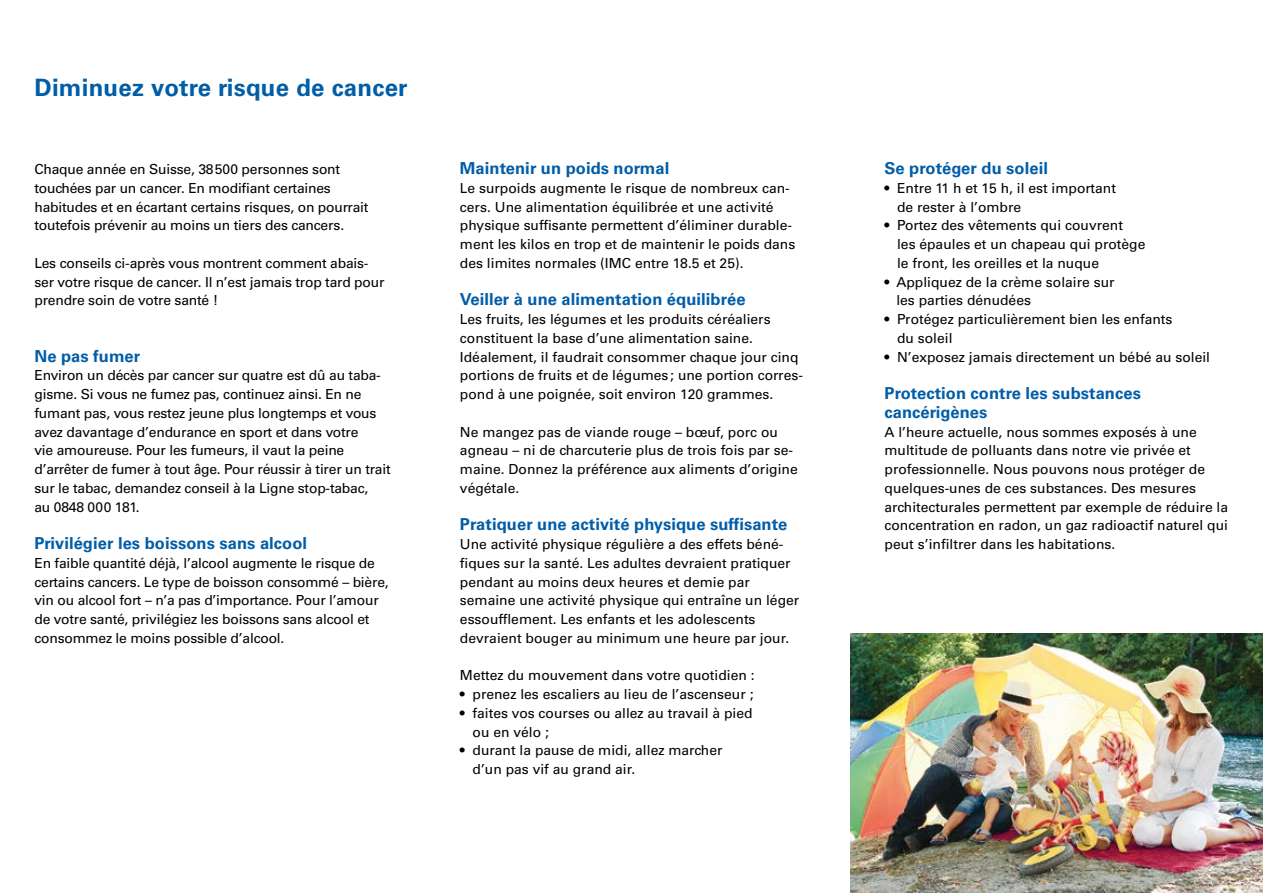
<style>
.page{position:relative;width:1263px;height:893px;background:#fff}
.page>*{position:absolute;margin:0;border:0;box-sizing:border-box;transform-origin:0 0}
.t1{font:700 24px "Univers";letter-spacing:.01em;color:#005da8}
.t2{font:700 16.5px/18.8px "Univers";letter-spacing:.005em;color:#005da8}
.t3{font:13.8px/18.8px "Univers";color:#000}
</style>
<div class="page">
<img style="left:850px;top:634px;width:413px;height:259px">
<h1 class="t1" style="left:34px;top:74px;width:375px">Diminuez votre risque de cancer</h1>
<p class="t3" style="left:34px;top:160px;width:336px">Chaque année en Suisse, 38500 personnes sont touchées par un cancer. En modifiant certaines habitudes et en écartant certains risques, on pourrait toutefois prévenir au moins un tiers des cancers.</p>
<p class="t3" style="left:34px;top:254px;width:352px">Les conseils ci-après vous montrent comment abais&shy;ser votre risque de cancer. Il n’est jamais trop tard pour prendre soin de votre santé !</p>
<p class="t2" style="left:34px;top:347px;width:107px">Ne pas fumer</p>
<p class="t3" style="left:34px;top:366px;width:358px">Environ un décès par cancer sur quatre est dû au taba&shy;gisme. Si vous ne fumez pas, continuez ainsi. En ne fumant pas, vous restez jeune plus longtemps et vous avez davantage d’endurance en sport et dans votre<br>vie amoureuse. Pour les fumeurs, il vaut la peine d’arrêter de fumer à tout âge. Pour réussir à tirer un trait sur le tabac, demandez conseil à la Ligne stop-tabac,<br>au 0848 000 181.</p>
<p class="t2" style="left:34px;top:534px;width:274px">Privilégier les boissons sans alcool</p>
<p class="t3" style="left:34px;top:554px;width:356px">En faible quantité déjà, l’alcool augmente le risque de certains cancers. Le type de boisson consommé – bière, vin ou alcool fort – n’a pas d’importance. Pour l’amour de votre santé, privilégiez les boissons sans alcool et consommez le moins possible d’alcool.</p>
<p class="t2" style="left:460px;top:159px;width:211px">Maintenir un poids normal</p>
<p class="t3" style="left:460px;top:179px;width:337px">Le surpoids augmente le risque de nombreux can&shy;cers. Une alimentation équilibrée et une activité physique suffisante permettent d’éliminer durable&shy;ment les kilos en trop et de maintenir le poids dans des limites normales (IMC entre 18.5 et 25).</p>
<p class="t2" style="left:460px;top:290px;width:287px">Veiller à une alimentation équilibrée</p>
<p class="t3" style="left:460px;top:310px;width:344px">Les fruits, les légumes et les produits céréaliers constituent la base d’une alimentation saine.<br>Idéalement, il faudrait consommer chaque jour cinq portions de fruits et de légumes; une portion corres&shy;pond à une poignée, soit environ 120 grammes.</p>
<p class="t3" style="left:460px;top:422px;width:339px">Ne mangez pas de viande rouge – bœuf, porc ou agneau – ni de charcuterie plus de trois fois par se&shy;maine. Donnez la préférence aux aliments d’origine végétale.</p>
<p class="t2" style="left:460px;top:515px;width:329px">Pratiquer une activité physique suffisante</p>
<p class="t3" style="left:460px;top:535px;width:341px">Une activité physique régulière a des effets béné&shy;fiques sur la santé. Les adultes devraient pratiquer pendant au moins deux heures et demie par semaine une activité physique qui entraîne un léger essoufflement. Les enfants et les adolescents devraient bouger au minimum une heure par jour.</p>
<p class="t3" style="left:460px;top:666px;width:296px">Mettez du mouvement dans votre quotidien :</p>
<p class="t3" style="left:460px;top:685px;width:295px">• prenez les escaliers au lieu de l’ascenseur ;</p>
<p class="t3" style="left:472px;top:704px;width:281px;text-indent:-13px">• faites vos courses ou allez au travail à pied ou en vélo ;</p>
<p class="t3" style="left:472px;top:741px;width:251px;text-indent:-13px">• durant la pause de midi, allez marcher d’un pas vif au grand air.</p>
<p class="t2" style="left:884px;top:159px;width:165px">Se protéger du soleil</p>
<p class="t3" style="left:897px;top:179px;width:220px;text-indent:-13px">• Entre 11 h et 15 h, il est important de rester à l’ombre</p>
<p class="t3" style="left:897px;top:216px;width:250px;text-indent:-13px">• Portez des vêtements qui couvrent<br>les épaules et un chapeau qui protège le front, les oreilles et la nuque</p>
<p class="t3" style="left:896px;top:272px;width:220px;text-indent:-12px">• Appliquez de la crème solaire sur les parties dénudées</p>
<p class="t3" style="left:897px;top:310px;width:277px;text-indent:-13px">• Protégez particulièrement bien les enfants du soleil</p>
<p class="t3" style="left:884px;top:347px;width:327px">• N’exposez jamais directement un bébé au soleil</p>
<p class="t2" style="left:884px;top:384px;width:258px">Protection contre les substances cancérigènes</p>
<p class="t3" style="left:884px;top:422px;width:345px">A l’heure actuelle, nous sommes exposés à une multitude de polluants dans notre vie privée et professionnelle. Nous pouvons nous protéger de quelques-unes de ces substances. Des mesures architecturales permettent par exemple de réduire la concentration en radon, un gaz radioactif naturel qui peut s’infiltrer dans les habitations.</p>
</div>
